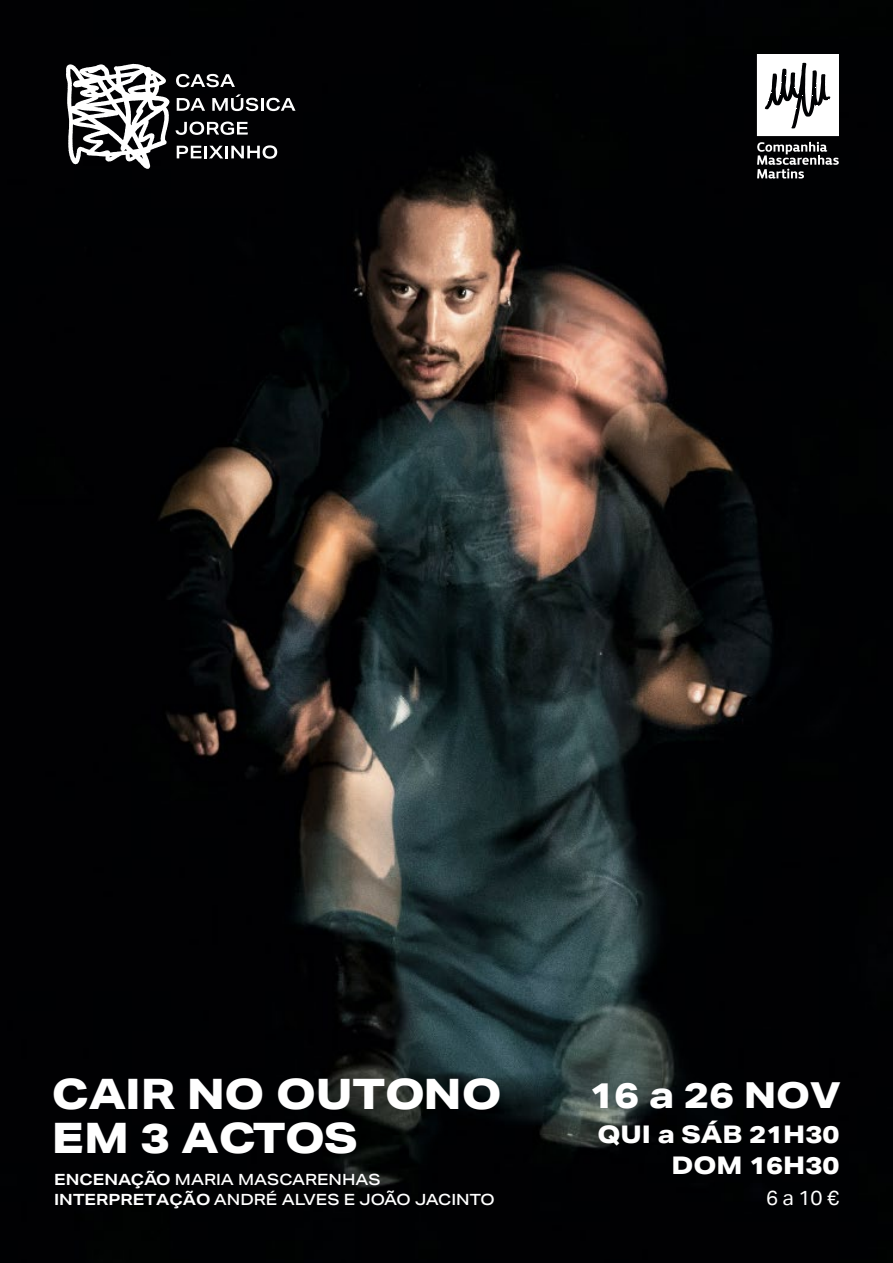
<style>
.page{position:relative;width:893px;height:1263px;background:#fff}
.page>*{position:absolute;margin:0;border:0;box-sizing:border-box;transform-origin:0 0}
.t1{font:800 42px/43.5px "Aktiv Grotesk Ex";color:#fff}
.t2{font:800 35.85px "Aktiv Grotesk Ex";color:#fff}
.t3{font:800 24.3px/30.5px "Aktiv Grotesk Ex";color:#fff;text-align:right}
.t4{font:20.55px "Aktiv Grotesk";color:#fff}
.t5{font:500 15.45px/20.9px "Aktiv Grotesk Ex";color:#fff}
.s1{font-weight:700}
</style>
<div class="page">
<img style="left:0;top:0;width:893px;height:1263px">
<svg style="left:66px;top:64px;width:104px;height:105px"></svg>
<svg style="left:176px;top:74px;width:59px;height:13px"></svg>
<svg style="left:177px;top:98px;width:28px;height:13px"></svg>
<svg style="left:212px;top:94px;width:83px;height:17px"></svg>
<svg style="left:176px;top:122px;width:72px;height:13px"></svg>
<svg style="left:177px;top:145px;width:100px;height:14px"></svg>
<svg style="left:757px;top:54px;width:82px;height:82px"></svg>
<svg style="left:757px;top:142px;width:82px;height:37px"></svg>
<h1 class="t1" style="left:52px;top:1071px;width:451px">CAIR NO OUTONO<br>EM 3 ACTOS</h1>
<p class="t5" style="left:54px;top:1168px;width:442px"><span class="s1">ENCENAÇÃO</span> MARIA MASCARENHAS<br><span class="s1">INTERPRETAÇÃO</span> ANDRÉ ALVES E JOÃO JACINTO</p>
<h2 class="t2" style="left:589px;top:1073px;width:253px">16 a 26 NOV</h2>
<h3 class="t3" style="left:597px;top:1119px;width:243px">QUI a SÁB 21H30<br>DOM 16H30</h3>
<h3 class="t4" style="left:766px;top:1186px;width:75px">6 a 10 €</h3>
</div>
